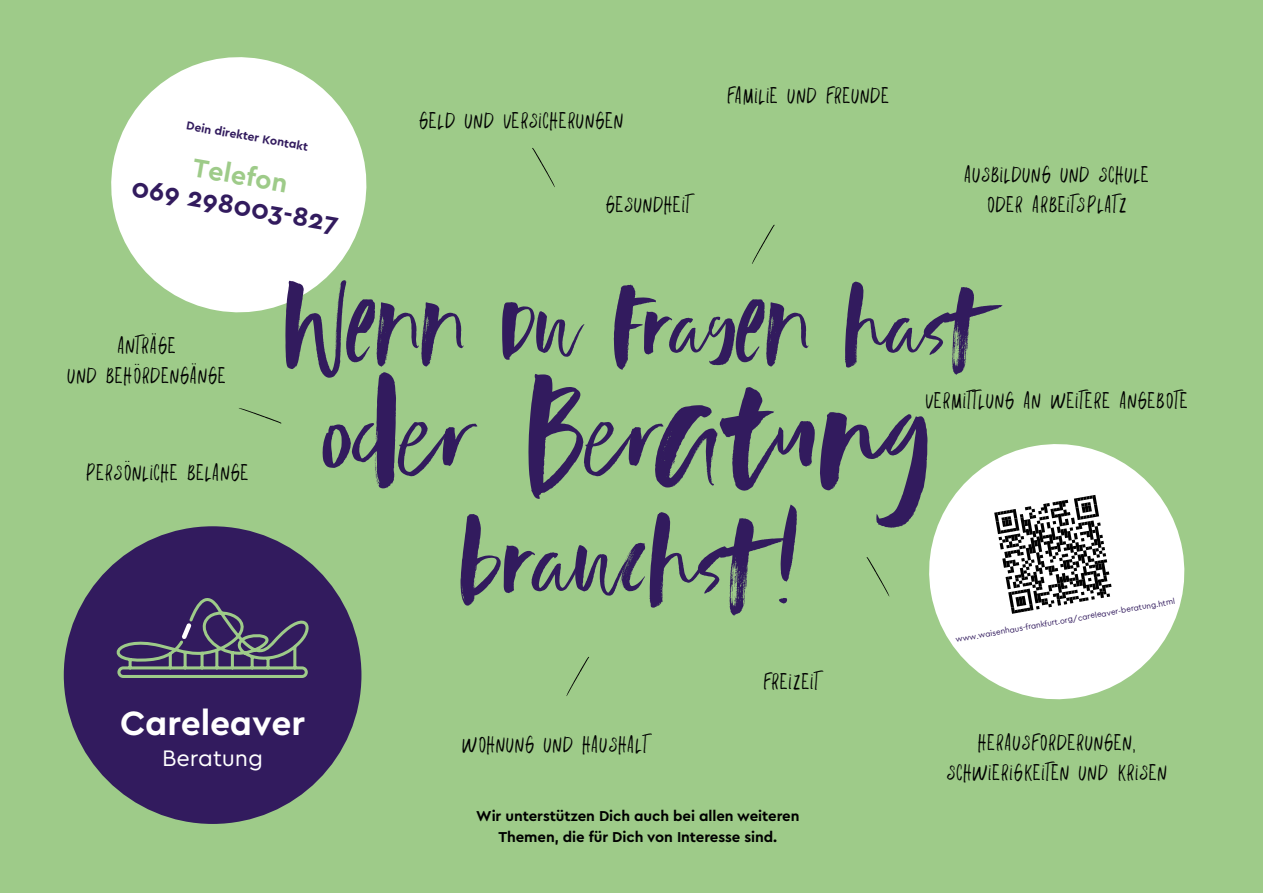
<style>
.page{position:relative;width:1263px;height:893px;background:#9ecb89}
.page>*{position:absolute;margin:0;border:0;box-sizing:border-box;transform-origin:0 0}
.t1{font:155.7px "Misguided Two";color:#321b5e}
.t2{font:120px "Misguided One";color:#321b5e}
.t3{font:108px "Misguided One";color:#321b5e}
.t4{font:36px/30px "Botanical Garden";letter-spacing:.01em;color:#000;text-align:center}
.t5{font:700 35.25px "Cera PRO";letter-spacing:-.005em;color:#fff}
.t6{font:700 27px "Cera PRO";color:#321b5e}
.t7{font:700 27px "Cera PRO";color:#9ecb89}
.t8{font:23.55px "Cera PRO";letter-spacing:-.005em;color:#fff}
.t9{font:700 15px/21px "Cera PRO";letter-spacing:-.005em;color:#000;text-align:center}
.t10{font:700 12px "Cera PRO";color:#321b5e}
.t11{font:8.25px "Cera PRO";color:#321b5e}
</style>
<div class="page">
<svg style="left:111px;top:57px;width:256px;height:256px;fill:#fff"></svg>
<svg style="left:532px;top:148px;width:23px;height:39px"></svg>
<svg style="left:866px;top:557px;width:23px;height:39px"></svg>
<svg style="left:752px;top:225px;width:23px;height:39px"></svg>
<svg style="left:566px;top:657px;width:23px;height:39px"></svg>
<svg style="left:239px;top:408px;width:42px;height:16px"></svg>
<div style="left:64px;top:526px;width:297px;height:298px;background:#321b5e;border-radius:50%"></div>
<svg style="left:117px;top:598px;width:192px;height:80px"></svg>
<svg style="left:929px;top:444px;width:256px;height:256px;fill:#fff"></svg>
<svg style="left:994px;top:495px;width:117px;height:119px;background:#a1a1a1"></svg>
<p class="t10" style="left:188px;top:118px;width:125px;rotate:10deg">Dein direkter Kontakt</p>
<p class="t7" style="left:196px;top:149px;width:98px;rotate:10deg">Telefon</p>
<p class="t6" style="left:135px;top:169px;width:211px;rotate:10deg">069 298003-827</p>
<p class="t4" style="left:419px;top:103px;width:206px">GELD UND VERSICHERUNGEN</p>
<p class="t4" style="left:605px;top:187px;width:87px">GESUNDHEIT</p>
<p class="t4" style="left:727px;top:78px;width:164px">FAMILIE UND FREUNDE</p>
<p class="t4" style="left:964px;top:157px;width:187px">AUSBILDUNG UND SCHULE<br>ODER ARBEITSPLATZ</p>
<p class="t4" style="left:67px;top:328px;width:160px">ANTRÄGE<br>UND BEHÖRDENGÄNGE</p>
<p class="t4" style="left:85px;top:455px;width:165px">PERSÖNLICHE BELANGE</p>
<h3 class="t3" style="left:286px;top:263px;width:692px">Wenn Du Fragen hast</h3>
<h1 class="t1" style="left:326px;top:344px;width:613px">oder Beratung</h1>
<p class="t4" style="left:925px;top:383px;width:264px">VERMITTLUNG AN WEITERE ANGEBOTE</p>
<h2 class="t2" style="left:463px;top:491px;width:339px">brauchst !</h2>
<p class="t11" style="left:955px;top:634px;width:224px;rotate:-10deg">www.waisenhaus-frankfurt.org/careleaver-beratung.html</p>
<p class="t4" style="left:763px;top:664px;width:58px">FREIZEIT</p>
<p class="t5" style="left:120px;top:700px;width:187px">Careleaver</p>
<p class="t8" style="left:162px;top:743px;width:102px">Beratung</p>
<p class="t4" style="left:462px;top:727px;width:188px">WOHNUNG UND HAUSHALT</p>
<p class="t9" style="left:476px;top:805px;width:325px">Wir unterstützen Dich auch bei allen weiteren<br>Themen, die für Dich von Interesse sind.</p>
<p class="t4" style="left:946px;top:725px;width:222px">HERAUSFORDERUNGEN,<br>SCHWIERIGKEITEN UND KRISEN</p>
</div>
